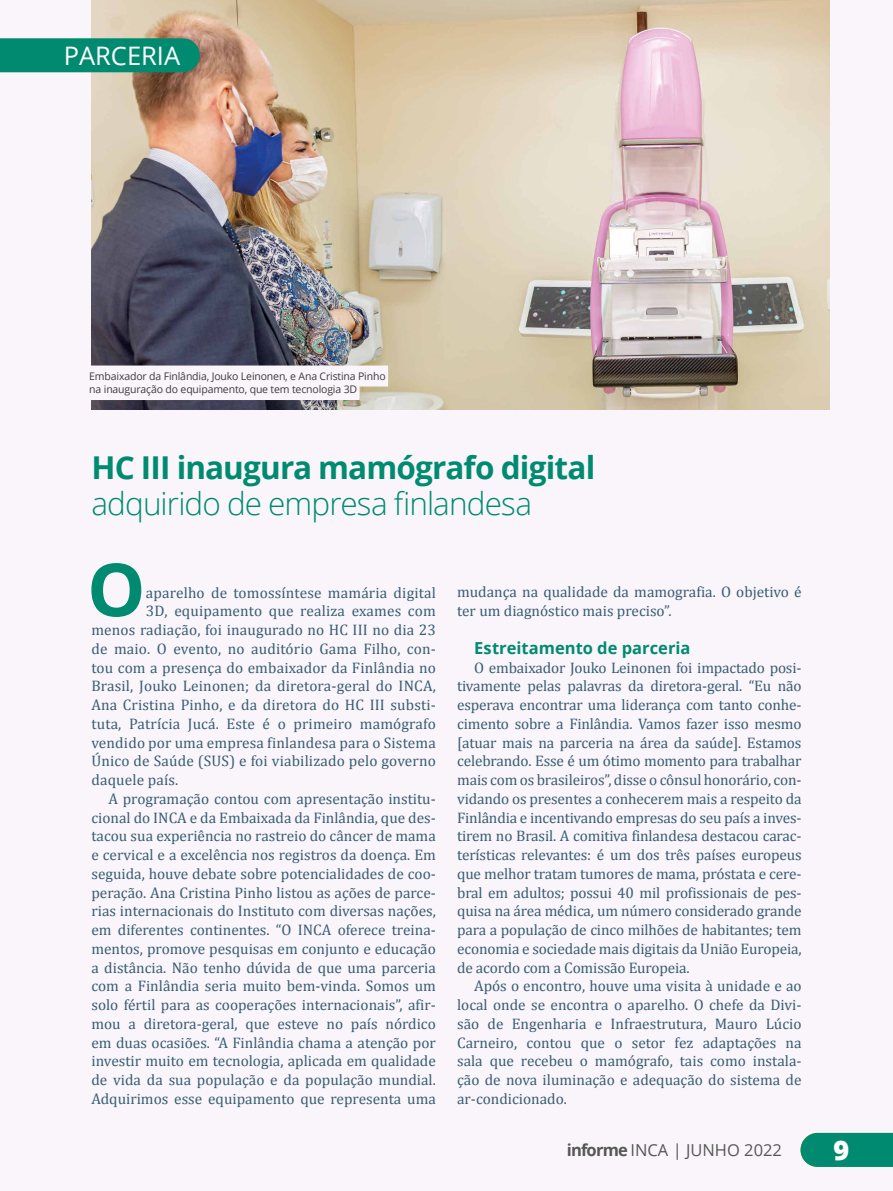
<style>
.page{position:relative;width:893px;height:1191px;background:#f9f5fa}
.page>*{position:absolute;margin:0;border:0;box-sizing:border-box;transform-origin:0 0}
.t1{font:700 73.35px "Open Sans";color:#008b71}
.t2{font:700 31.5px "Open Sans";letter-spacing:-.025em;color:#008b71}
.t3{font:300 31.5px "Open Sans";letter-spacing:-.03em;color:#008b71}
.t4{font:800 27px "Open Sans";color:#fff}
.t5{font:25.5px "Open Sans";color:#fff}
.t6{font:700 16.5px "Open Sans";color:#008b71}
.t7{font:16.5px "Open Sans";color:#575756}
.t8{font:15.3px/18.8px "Cambria";color:#395d73;text-align:justify}
.t9{font:10.5px/13.5px "Open Sans";letter-spacing:-.015em;color:#3c3c3b}
.s1{font-weight:700}
</style>
<div class="page">
<img style="left:91px;top:0;width:738px;height:410px">
<div style="left:0;top:38px;width:200px;height:34px;background:#008b71"></div>
<div style="left:89px;top:365px;width:299px;height:21px;background:#f9f5fa"></div>
<div style="left:89px;top:379px;width:271px;height:21px;background:#f9f5fa"></div>
<svg style="left:800px;top:1132px;width:93px;height:34px;background:#109179"></svg>
<h3 class="t5" style="left:64px;top:38px;width:118px">PARCERIA</h3>
<p class="t9" style="left:89px;top:369px;width:298px">Embaixador da Finlândia, Jouko Leinonen, e Ana Cristina Pinho na inauguração do equipamento, que tem tecnologia 3D</p>
<h2 class="t2" style="left:91px;top:445px;width:505px">HC III inaugura mamógrafo digital</h2>
<h2 class="t3" style="left:91px;top:482px;width:442px">adquirido de empresa finlandesa</h2>
<h1 class="t1" style="left:87px;top:538px;width:60px">O</h1>
<p class="t8" style="left:146px;top:583px;width:291px">aparelho de tomossíntese mamária digital</p>
<p class="t8" style="left:146px;top:602px;width:291px">3D, equipamento que realiza exames com</p>
<p class="t8" style="left:91px;top:620px;width:346px">menos radiação, foi inaugurado no HC III no dia 23</p>
<p class="t8" style="left:91px;top:639px;width:346px">de maio. O evento, no auditório Gama Filho, con-</p>
<p class="t8" style="left:91px;top:658px;width:346px">tou com a presença do embaixador da Finlândia no</p>
<p class="t8" style="left:91px;top:677px;width:346px">Brasil, Jouko Leinonen; da diretora-geral do INCA,</p>
<p class="t8" style="left:91px;top:695px;width:346px">Ana Cristina Pinho, e da diretora do HC III substi-</p>
<p class="t8" style="left:91px;top:714px;width:346px">tuta, Patrícia Jucá. Este é o primeiro mamógrafo</p>
<p class="t8" style="left:91px;top:733px;width:346px">vendido por uma empresa finlandesa para o Sistema</p>
<p class="t8" style="left:91px;top:751px;width:346px">Único de Saúde (SUS) e foi viabilizado pelo governo</p>
<p class="t8" style="left:91px;top:770px;width:88px">daquele país.</p>
<p class="t8" style="left:108px;top:789px;width:329px">A programação contou com apresentação institu-</p>
<p class="t8" style="left:91px;top:808px;width:346px">cional do INCA e da Embaixada da Finlândia, que des-</p>
<p class="t8" style="left:91px;top:827px;width:346px">tacou sua experiência no rastreio do câncer de mama</p>
<p class="t8" style="left:91px;top:845px;width:346px">e cervical e a excelência nos registros da doença. Em</p>
<p class="t8" style="left:91px;top:864px;width:346px">seguida, houve debate sobre potencialidades de coo-</p>
<p class="t8" style="left:91px;top:883px;width:346px">peração. Ana Cristina Pinho listou as ações de parce-</p>
<p class="t8" style="left:91px;top:902px;width:346px">rias internacionais do Instituto com diversas nações,</p>
<p class="t8" style="left:91px;top:920px;width:346px">em diferentes continentes. “O INCA oferece treina-</p>
<p class="t8" style="left:91px;top:939px;width:346px">mentos, promove pesquisas em conjunto e educação</p>
<p class="t8" style="left:91px;top:958px;width:346px">a distância. Não tenho dúvida de que uma parceria</p>
<p class="t8" style="left:91px;top:976px;width:346px">com a Finlândia seria muito bem-vinda. Somos um</p>
<p class="t8" style="left:91px;top:995px;width:346px">solo fértil para as cooperações internacionais”, afir-</p>
<p class="t8" style="left:91px;top:1014px;width:346px">mou a diretora-geral, que esteve no país nórdico</p>
<p class="t8" style="left:91px;top:1033px;width:346px">em duas ocasiões. “A Finlândia chama a atenção por</p>
<p class="t8" style="left:91px;top:1051px;width:346px">investir muito em tecnologia, aplicada em qualidade</p>
<p class="t8" style="left:91px;top:1070px;width:346px">de vida da sua população e da população mundial.</p>
<p class="t8" style="left:91px;top:1089px;width:346px">Adquirimos esse equipamento que representa uma</p>
<p class="t8" style="left:457px;top:583px;width:346px">mudança na qualidade da mamografia. O objetivo é ter um diagnóstico mais preciso”.</p>
<p class="t6" style="left:474px;top:636px;width:218px">Estreitamento de parceria</p>
<p class="t8" style="left:457px;top:658px;width:346px;text-indent:17px">O embaixador Jouko Leinonen foi impactado posi&shy;tivamente pelas palavras da diretora-geral. “Eu não esperava encontrar uma liderança com tanto conhe&shy;cimento sobre a Finlândia. Vamos fazer isso mesmo [atuar mais na parceria na área da saúde]. Estamos celebrando. Esse é um ótimo momento para trabalhar mais com os brasileiros”, disse o cônsul honorário, con&shy;vidando os presentes a conhecerem mais a respeito da Finlândia e incentivando empresas do seu país a inves&shy;tirem no Brasil. A comitiva finlandesa destacou carac&shy;terísticas relevantes: é um dos três países europeus que melhor tratam tumores de mama, próstata e cere&shy;bral em adultos; possui 40 mil profissionais de pes&shy;quisa na área médica, um número considerado grande para a população de cinco milhões de habitantes; tem economia e sociedade mais digitais da União Europeia, de acordo com a Comissão Europeia.</p>
<p class="t8" style="left:457px;top:976px;width:346px;text-indent:17px">Após o encontro, houve uma visita à unidade e ao local onde se encontra o aparelho. O chefe da Divi&shy;são de Engenharia e Infraestrutura, Mauro Lúcio Carneiro, contou que o setor fez adaptações na sala que recebeu o mamógrafo, tais como instala&shy;ção de nova iluminação e adequação do sistema de ar-condicionado.</p>
<p class="t7" style="left:567px;top:1138px;width:217px"><span class="s1">informe</span> INCA | JUNHO 2022</p>
<h3 class="t4" style="left:833px;top:1129px;width:17px">9</h3>
</div>
